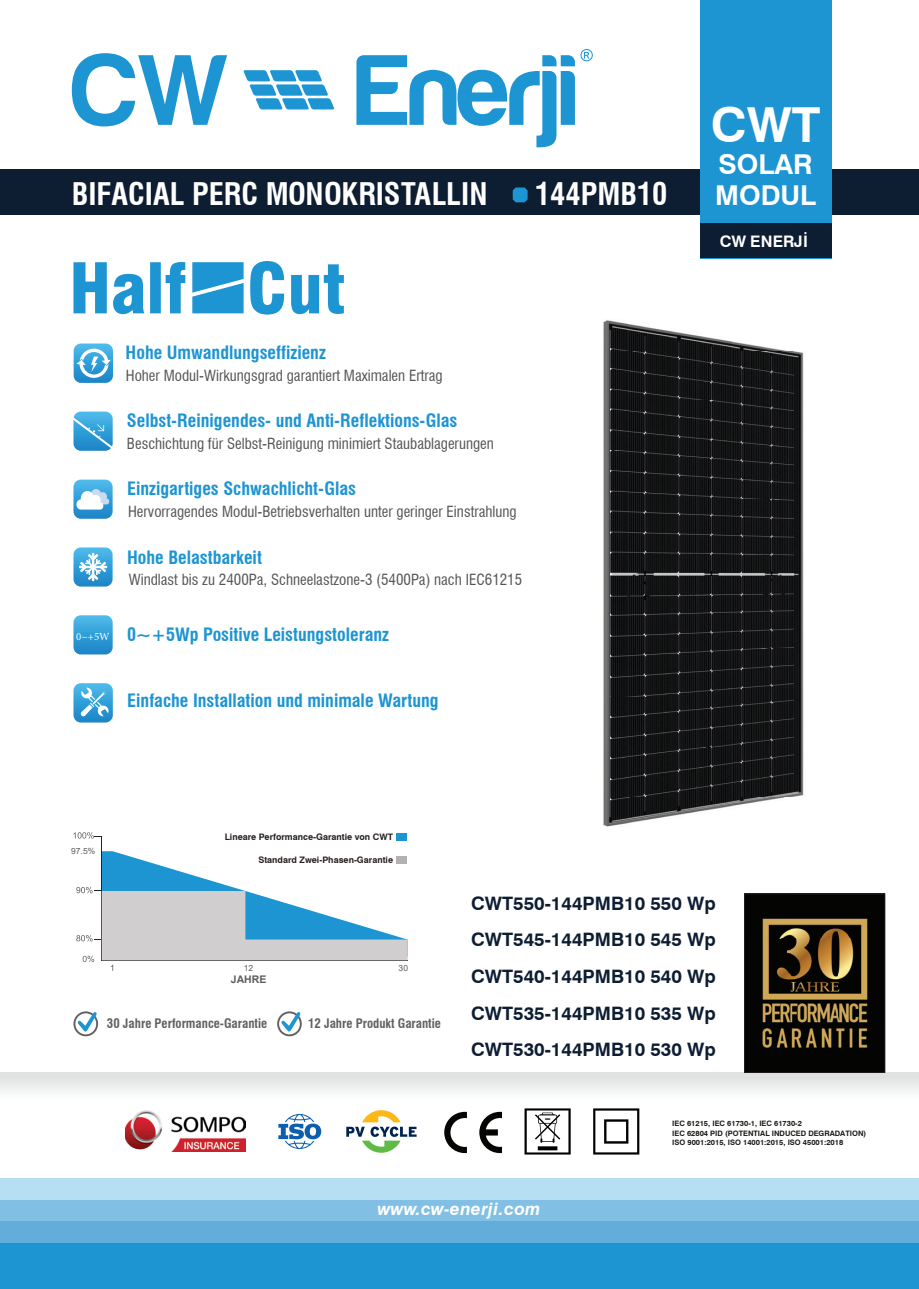
<style>
.page{position:relative;width:919px;height:1289px;background:#fff}
.page>*{position:absolute;margin:0;border:0;box-sizing:border-box;transform-origin:0 0}
.t1{font:700 48.3px "Swiss 721 BT";color:#fff}
.t2{font:700 condensed 30.45px "Swiss 721 BT";color:#fff}
.t3{font:700 27.3px/31.5px "Swiss 721 BT";color:#fff}
.t4{font:700 18.45px/36.8px "Swiss 721 BT";color:#0d1d32;text-align:justify}
.t5{font:700 condensed 18px "Swiss 721 BT";color:#1d95d3}
.t6{font:italic 700 17.25px "Swiss 721 BT";letter-spacing:.01em;color:#fff}
.t7{font:700 15.9px "Swiss 721 BT";letter-spacing:.01em;color:#fff}
.t8{font:condensed 15px "Swiss 721 BT";color:#565455}
.t9{font:700 condensed 12.75px "Swiss 721 BT";color:#626162}
.t10{font:700 10.5px "Arial";color:#5e5b5d}
.t11{font:700 9px "Swiss 721 BT";color:#26201e}
.t12{font:8.55px "Arial";color:#5e5b5d}
.t13{font:700 7.5px/9.8px "Swiss 721 BT";color:#181816}
.s1{font-family:"Minion Pro";font-weight:400;font-stretch:normal;font-size:10.8px;color:#fff}
</style>
<div class="page">
<div style="left:0;top:169px;width:918px;height:46px;background:#0d1d32"></div>
<svg style="left:512px;top:187px;width:15px;height:15px"></svg>
<div style="left:700px;top:0;width:131px;height:258px;background:#1d95d3"></div>
<div style="left:700px;top:223px;width:131px;height:35px;background:#0d1d32"></div>
<svg style="left:72px;top:49px;width:520px;height:98px"></svg>
<div style="left:0;top:1242px;width:918px;height:46px;background:#1d95d3"></div>
<div style="left:0;top:1220px;width:918px;height:22px;background:#62adda"></div>
<div style="left:0;top:1199px;width:918px;height:21px;background:#81c0e4"></div>
<div style="left:0;top:1178px;width:918px;height:21px;background:#b6dff4"></div>
<img style="left:0;top:1072px;width:918px;height:20px">
<svg style="left:73px;top:261px;width:271px;height:53px"></svg>
<svg style="left:744px;top:893px;width:141px;height:179px;background:#332a17"></svg>
<svg style="left:74px;top:343px;width:39px;height:40px"></svg>
<svg style="left:73px;top:411px;width:40px;height:40px;background:#4facde"></svg>
<svg style="left:73px;top:547px;width:40px;height:39px"></svg>
<svg style="left:73px;top:615px;width:40px;height:39px;background:#3da4da"></svg>
<svg style="left:73px;top:683px;width:40px;height:39px;background:#5cb2e0"></svg>
<svg style="left:73px;top:479px;width:40px;height:39px"></svg>
<hr style="left:101px;top:836px;width:1px;height:124px;background:#26211d">
<svg style="left:73px;top:832px;width:28px;height:6px"></svg>
<div style="left:396px;top:833px;width:11px;height:7px;background:#1d95d3"></div>
<svg style="left:76px;top:851px;width:331px;height:119px"></svg>
<svg style="left:73px;top:1011px;width:25px;height:25px"></svg>
<svg style="left:277px;top:1011px;width:25px;height:25px"></svg>
<svg style="left:278px;top:1114px;width:43px;height:34px"></svg>
<svg style="left:593px;top:1108px;width:46px;height:46px"></svg>
<svg style="left:524px;top:1108px;width:46px;height:46px"></svg>
<svg style="left:346px;top:1110px;width:70px;height:42px"></svg>
<svg style="left:444px;top:1111px;width:23px;height:42px"></svg>
<svg style="left:479px;top:1111px;width:23px;height:42px"></svg>
<img style="left:603px;top:320px;width:201px;height:507px">
<img style="left:125px;top:1110px;width:121px;height:41px">
<h2 class="t2" style="left:72px;top:175px;width:417px">BIFACIAL PERC MONOKRISTALLIN</h2>
<h2 class="t2" style="left:535px;top:175px;width:134px">144PMB10</h2>
<p class="t5" style="left:126px;top:342px;width:202px">Hohe Umwandlungseffizienz</p>
<p class="t8" style="left:126px;top:366px;width:318px">Hoher Modul-Wirkungsgrad garantiert Maximalen Ertrag</p>
<p class="t5" style="left:127px;top:409px;width:332px">Selbst-Reinigendes- und Anti-Reflektions-Glas</p>
<p class="t8" style="left:127px;top:435px;width:368px">Beschichtung für Selbst-Reinigung minimiert Staubablagerungen</p>
<p class="t5" style="left:127px;top:478px;width:230px">Einzigartiges Schwachlicht-Glas</p>
<p class="t8" style="left:128px;top:502px;width:390px">Hervorragendes Modul-Betriebsverhalten unter geringer Einstrahlung</p>
<p class="t5" style="left:127px;top:546px;width:136px">Hohe Belastbarkeit</p>
<p class="t8" style="left:129px;top:571px;width:395px">Windlast bis zu 2400Pa, Schneelastzone-3 (5400Pa) nach IEC61215</p>
<p class="t5" style="left:76px;top:623px;width:314px"><span class="s1">0~+5W</span> 0~+5Wp Positive Leistungstoleranz</p>
<p class="t5" style="left:127px;top:689px;width:313px">Einfache Installation und minimale Wartung</p>
<h1 class="t1" style="left:710px;top:96px;width:111px">CWT</h1>
<h3 class="t3" style="left:715px;top:148px;width:102px">SOLAR<br>MODUL</h3>
<p class="t7" style="left:719px;top:232px;width:90px">CW ENERJİ</p>
<p class="t12" style="left:71px;top:845px;width:26px">97.5%</p>
<p class="t11" style="left:225px;top:831px;width:170px">Lineare Performance-Garantie von CWT</p>
<p class="t11" style="left:258px;top:854px;width:136px">Standard Zwei-Phasen-Garantie</p>
<p class="t12" style="left:244px;top:962px;width:11px">12</p>
<p class="t10" style="left:231px;top:971px;width:37px">JAHRE</p>
<p class="t12" style="left:398px;top:962px;width:11px">30</p>
<p class="t9" style="left:107px;top:1016px;width:162px">30 Jahre Performance-Garantie</p>
<p class="t9" style="left:308px;top:1016px;width:134px">12 Jahre Produkt Garantie</p>
<p class="t4" style="left:471px;top:884px;width:246px">CWT550-144PMB10 550 Wp CWT545-144PMB10 545 Wp CWT540-144PMB10 540 Wp CWT535-144PMB10 535 Wp CWT530-144PMB10 530 Wp</p>
<p class="t13" style="left:672px;top:1118px;width:195px">IEC 61215, IEC 61730-1, IEC 61730-2<br>IEC 62804 PID (POTENTIAL INDUCED DEGRADATION)<br>ISO 9001:2015, ISO 14001:2015, ISO 45001:2018</p>
<p class="t6" style="left:377px;top:1198px;width:165px">www.cw-enerji.com</p>
</div>
